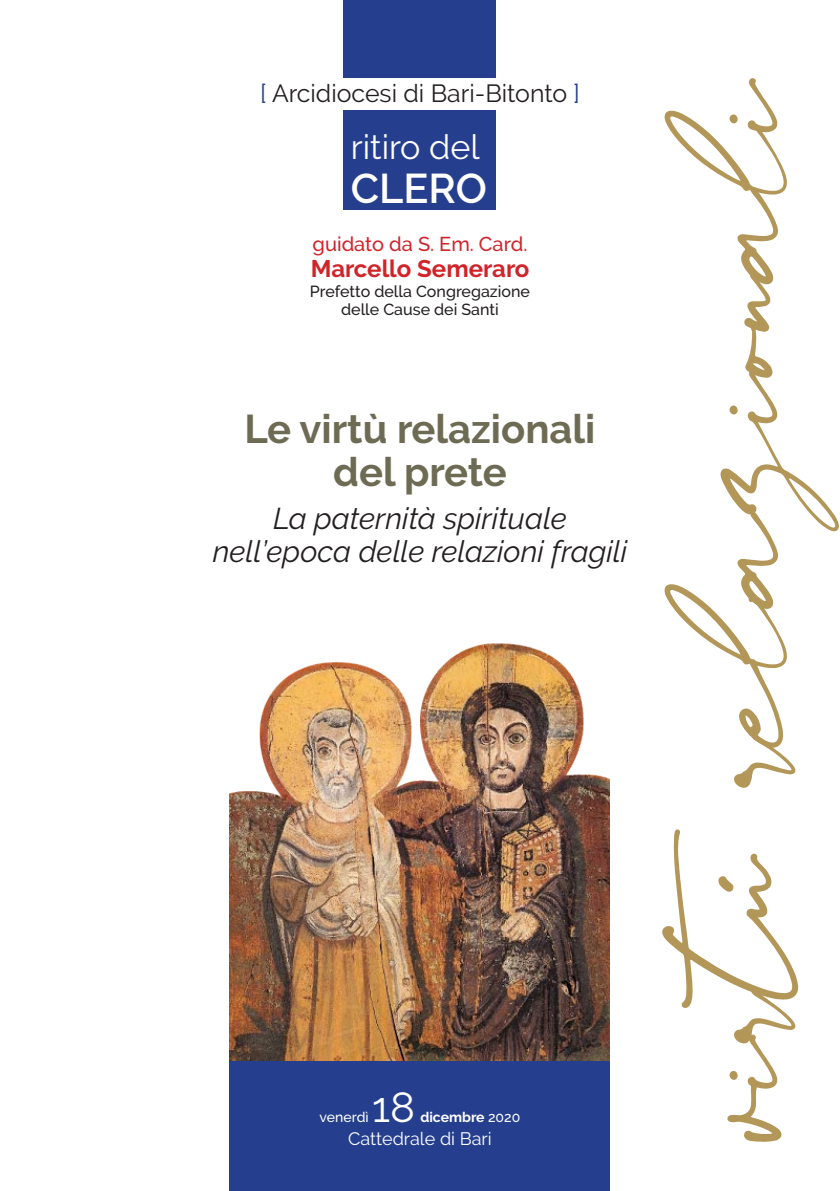
<style>
.page{position:relative;width:840px;height:1191px;background:#fff}
.page>*{position:absolute;margin:0;border:0;box-sizing:border-box;transform-origin:0 0}
.note{font:230px "Belove";color:#b39758}
.t1{font:42px "Raleway";color:#fff}
.t2{font:600 41.4px "Raleway";color:#fff}
.t3{font:700 40px/43.2px "Raleway";color:#6d6b54;text-align:center}
.t4{font:34px "Raleway";color:#fff}
.t5{font:italic 30px/32.4px "Raleway";color:#231f20;text-align:center}
.t6{font:24.8px "Raleway";color:#231f20}
.t7{font:700 24px "Raleway";color:#d1232a}
.t8{font:500 20px "Raleway";color:#d1232a}
.t9{font:18px "Raleway";color:#fff}
.t10{font:500 16px "Raleway";color:#231f20}
.t11{font:700 14px "Raleway";color:#fff}
.t12{font:500 14px "Raleway";color:#fff}
.s1{color:#253f8e}
.s2{font-weight:500}
</style>
<div class="page">
<img style="left:229px;top:643px;width:380px;height:418px">
<div style="left:229px;top:1061px;width:381px;height:130px;background:#253f8e"></div>
<div style="left:344px;top:0;width:151px;height:210px;background:#253f8e"></div>
<div style="left:238px;top:78px;width:363px;height:31px;background:#fff"></div>
<p class="t6" style="left:260px;top:79px;width:321px"><span class="s1">[</span> Arcidiocesi di Bari-Bitonto <span class="s1">]</span></p>
<p class="t4" style="left:351px;top:128px;width:130px">ritiro del</p>
<p class="t2" style="left:351px;top:165px;width:137px">CLERO</p>
<p class="t8" style="left:312px;top:233px;width:216px">guidato da S. Em. Card.</p>
<p class="t7" style="left:310px;top:255px;width:220px">Marcello Semeraro</p>
<p class="t10" style="left:310px;top:282px;width:221px">Prefetto della Congregazione</p>
<p class="t10" style="left:341px;top:300px;width:159px">delle Cause dei Santi</p>
<p class="t3" style="left:244px;top:407px;width:352px">Le virtù relazionali del prete</p>
<p class="t5" style="left:213px;top:502px;width:415px">La paternità spirituale nell’epoca delle relazioni fragili</p>
<p class="t1" style="left:372px;top:1083px;width:44px">18</p>
<p class="t12" style="left:319px;top:1109px;width:51px">venerdì</p>
<p class="t11" style="left:420px;top:1109px;width:101px">dicembre <span class="s2">2020</span></p>
<p class="t9" style="left:348px;top:1128px;width:145px">Cattedrale di Bari</p>
<p class="note" style="left:607px;top:1140px;width:1067px;rotate:-90deg">virtù relazionali</p>
</div>
